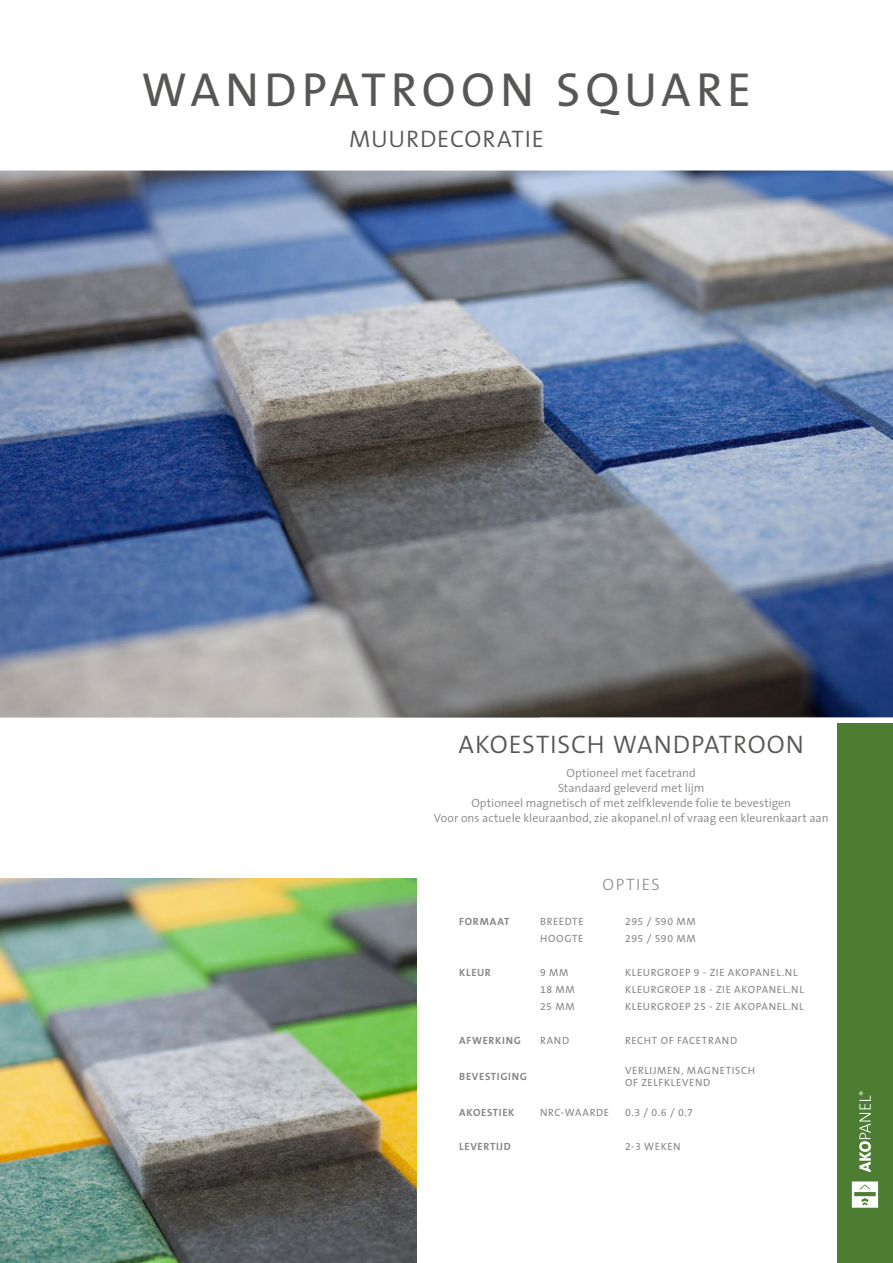
<style>
.page{position:relative;width:893px;height:1263px;background:#fff}
.page>*{position:absolute;margin:0;border:0;box-sizing:border-box;transform-origin:0 0}
.t1{font:48px "The Sans B5 Plain";letter-spacing:.105em;color:#575756}
.t2{font:300 25.5px "The Sans B4";letter-spacing:.035em;color:#575756}
.t3{font:300 24px "The Sans B4";letter-spacing:.03em;color:#575756}
.t4{font:300 16.5px "The Sans B3";letter-spacing:.095em;color:#878787}
.t5{font:300 12px/15px "The Sans B4";color:#878787;text-align:center}
.t6{font:10.5px/12.6px "The Sans B5 Plain";letter-spacing:.06em;color:#878787}
.t7{font:700 10.5px "The Sans B7";letter-spacing:.065em;color:#878787}
</style>
<div class="page">
<div style="left:838px;top:723px;width:55px;height:540px;background:#4c7d33"></div>
<svg style="left:852px;top:1181px;width:26px;height:27px"></svg>
<svg style="left:859px;top:1091px;width:12px;height:81px"></svg>
<img style="left:0;top:171px;width:893px;height:547px">
<img style="left:0;top:878px;width:417px;height:385px">
<h1 class="t1" style="left:142px;top:65px;width:611px">WANDPATROON SQUARE</h1>
<h3 class="t3" style="left:349px;top:126px;width:196px">MUURDECORATIE</h3>
<h2 class="t2" style="left:458px;top:732px;width:347px">AKOESTISCH WANDPATROON</h2>
<p class="t5" style="left:434px;top:766px;width:396px">Optioneel met facetrand<br>Standaard geleverd met lijm<br>Optioneel magnetisch of met zelfklevende folie te bevestigen<br>Voor ons actuele kleuraanbod, zie akopanel.nl of vraag een kleurenkaart aan</p>
<h3 class="t4" style="left:603px;top:876px;width:59px">OPTIES</h3>
<p class="t7" style="left:459px;top:916px;width:52px">FORMAAT</p>
<p class="t6" style="left:540px;top:916px;width:45px">BREEDTE</p>
<p class="t6" style="left:625px;top:916px;width:72px">295 / 590 MM</p>
<p class="t6" style="left:540px;top:933px;width:45px">HOOGTE</p>
<p class="t6" style="left:625px;top:933px;width:72px">295 / 590 MM</p>
<p class="t7" style="left:459px;top:967px;width:33px">KLEUR</p>
<p class="t6" style="left:540px;top:967px;width:30px">9 MM</p>
<p class="t6" style="left:625px;top:967px;width:174px">KLEURGROEP 9 - ZIE AKOPANEL.NL</p>
<p class="t6" style="left:540px;top:984px;width:36px">18 MM</p>
<p class="t6" style="left:625px;top:984px;width:180px">KLEURGROEP 18 - ZIE AKOPANEL.NL</p>
<p class="t6" style="left:540px;top:1001px;width:36px">25 MM</p>
<p class="t6" style="left:625px;top:1001px;width:180px">KLEURGROEP 25 - ZIE AKOPANEL.NL</p>
<p class="t7" style="left:459px;top:1035px;width:63px">AFWERKING</p>
<p class="t6" style="left:540px;top:1035px;width:31px">RAND</p>
<p class="t6" style="left:625px;top:1035px;width:114px">RECHT OF FACETRAND</p>
<p class="t7" style="left:459px;top:1071px;width:69px">BEVESTIGING</p>
<p class="t6" style="left:625px;top:1064px;width:132px">VERLIJMEN, MAGNETISCH<br>OF ZELFKLEVEND</p>
<p class="t7" style="left:459px;top:1106px;width:57px">AKOESTIEK</p>
<p class="t6" style="left:540px;top:1106px;width:71px">NRC-WAARDE</p>
<p class="t6" style="left:625px;top:1106px;width:69px">0.3 / 0.6 / 0.7</p>
<p class="t7" style="left:459px;top:1140px;width:53px">LEVERTIJD</p>
<p class="t6" style="left:625px;top:1140px;width:57px">2-3 WEKEN</p>
</div>
